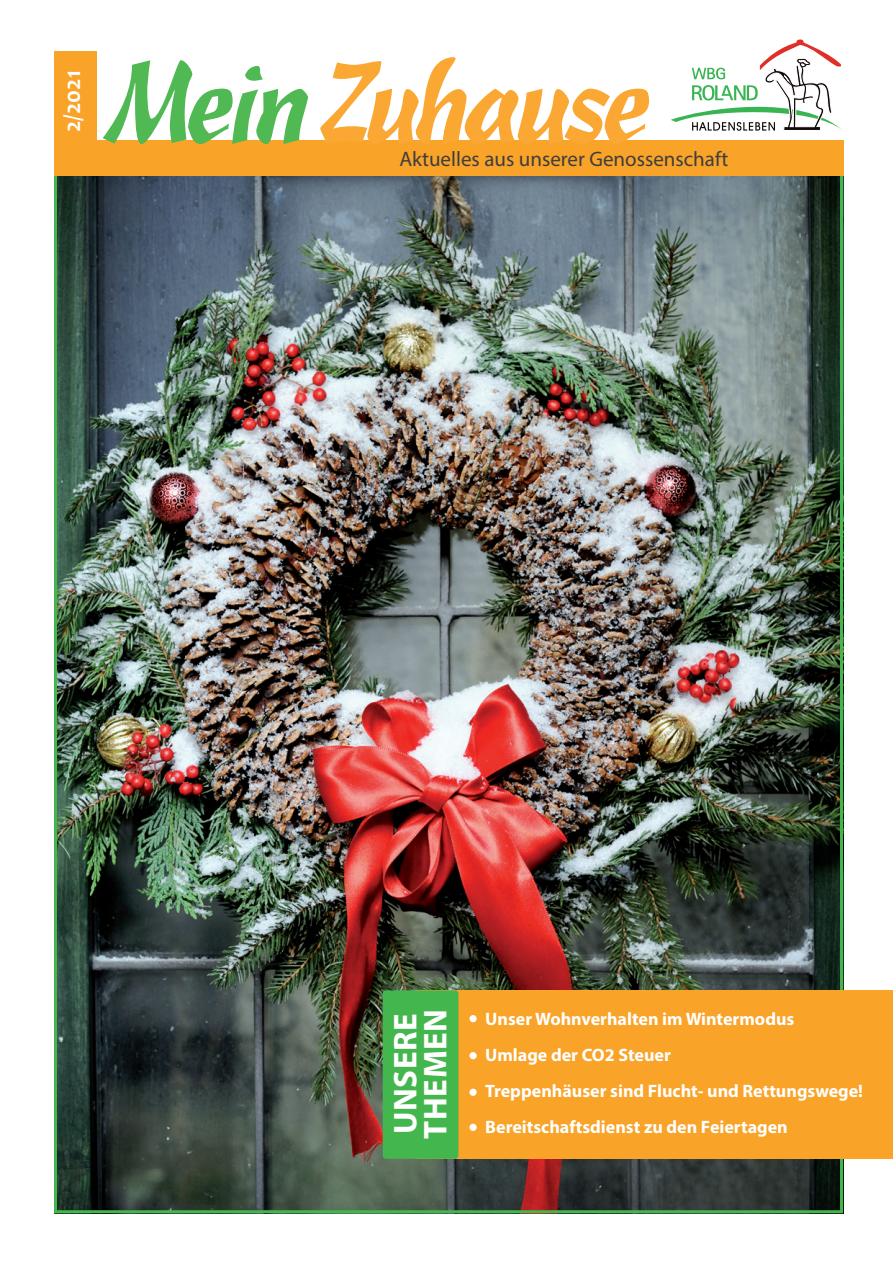
<style>
.page{position:relative;width:893px;height:1263px;background:#fff}
.page>*{position:absolute;margin:0;border:0;box-sizing:border-box;transform-origin:0 0}
.t1{font:118.5px "Chachacha Normal";letter-spacing:-.05em;color:#faa833}
.t2{font:700 33px/30px "Myriad Pro";letter-spacing:.02em;color:#fff}
.t3{font:700 24px "Candara";color:#fff}
.t4{font:21px "Myriad Pro";color:#3e3e3f}
.t5{font:700 18px/36px "Myriad Pro";color:#fff}
.s1{color:#51b953}
</style>
<div class="page">
<img style="left:58px;top:175px;width:781px;height:1034px">
<div style="left:54px;top:140px;width:789px;height:35px;background:#f9a328"></div>
<div style="left:54px;top:51px;width:42px;height:96px;background:#f9a328"></div>
<svg style="left:671px;top:39px;width:171px;height:92px"></svg>
<div style="left:417px;top:990px;width:476px;height:169px;background:#f9a328"></div>
<div style="left:383px;top:990px;width:75px;height:169px;background:#43b74d;border-radius:3px"></div>
<div style="left:469px;top:1052px;width:8px;height:7px;background:#fff;border-radius:50%"></div>
<div style="left:469px;top:1015px;width:8px;height:7px;background:#fff;border-radius:50%"></div>
<div style="left:469px;top:1088px;width:8px;height:8px;background:#fff;border-radius:50%"></div>
<div style="left:469px;top:1124px;width:8px;height:7px;background:#fff;border-radius:50%"></div>
<h3 class="t3" style="left:57px;top:132px;width:63px;rotate:-90deg">2/2021</h3>
<h1 class="t1" style="left:105px;top:36px;width:549px"><span class="s1">Mein</span> Zuhause</h1>
<p class="t4" style="left:399px;top:146px;width:330px">Aktuelles aus unserer Genossenschaft</p>
<h2 class="t2" style="left:389px;top:1139px;width:132px;rotate:-90deg">UNSERE<br>THEMEN</h2>
<p class="t5" style="left:485px;top:1000px;width:379px">Unser Wohnverhalten im Wintermodus<br>Umlage der CO2 Steuer<br>Treppenhäuser sind Flucht- und Rettungswege!<br>Bereitschaftsdienst zu den Feiertagen</p>
</div>
